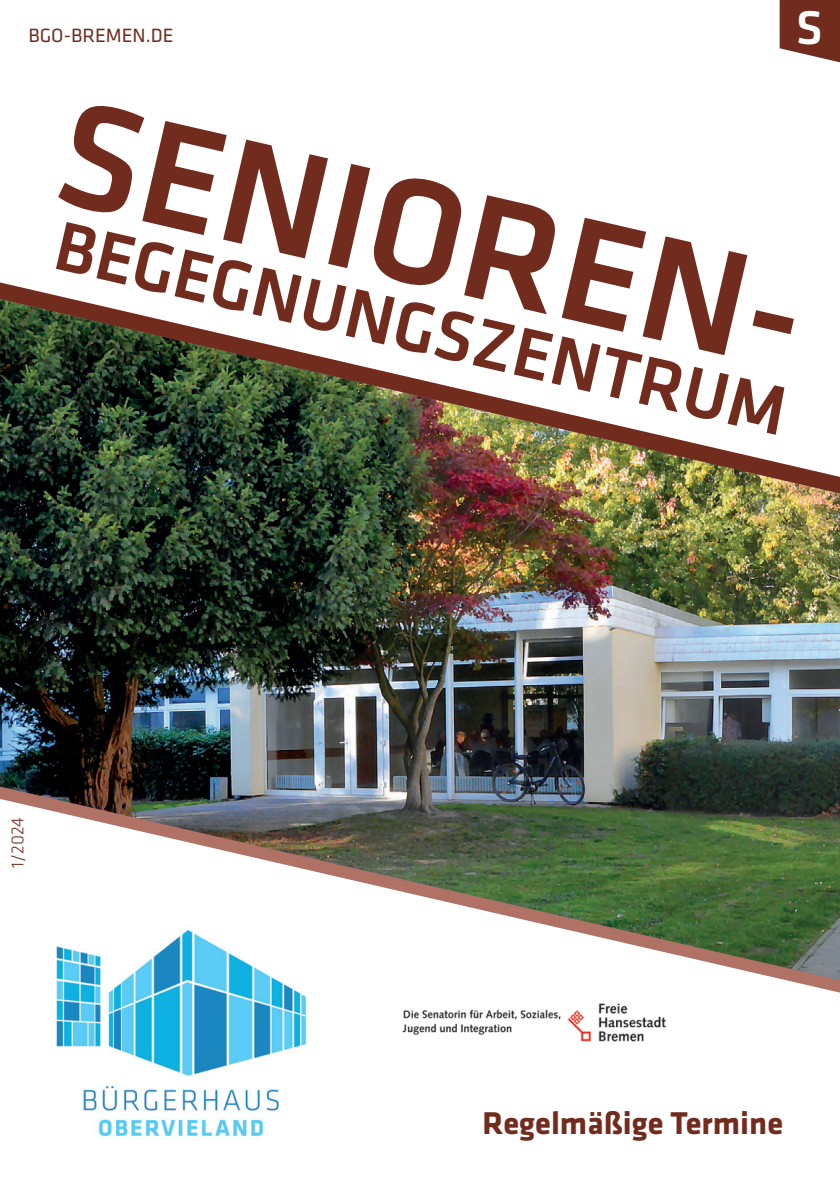
<style>
.page{position:relative;width:840px;height:1191px;background:#fff}
.page>*{position:absolute;margin:0;border:0;box-sizing:border-box;transform-origin:0 0}
.t1{font:500 154px "Klavika";color:#712c1e}
.t2{font:500 72px "Klavika";color:#712c1e}
.t3{font:500 49px "Klavika";color:#fff}
.t4{font:700 32.6px "Klavika";color:#712c1e}
.t5{font:20px "Klavika";color:#712c1e}
.t6{font:300 18px "Klavika";color:#712c1e}
</style>
<div class="page">
<img style="left:0;top:299px;width:839px;height:681px">
<svg style="left:779px;top:0;width:60px;height:62px;background:#814538"></svg>
<img style="left:57px;top:917px;width:269px;height:220px">
<img style="left:402px;top:1003px;width:264px;height:39px">
<p class="t5" style="left:28px;top:22px;width:146px">BGO-BREMEN.DE</p>
<p class="t3" style="left:795px;top:-6px;width:28px">S</p>
<p class="t1" style="left:85px;top:48px;width:781px;rotate:13deg">SENIOREN-</p>
<p class="t2" style="left:67px;top:197px;width:749px;rotate:13deg">BEGEGNUNGSZENTRUM</p>
<p class="t6" style="left:7px;top:867px;width:51px;rotate:-90deg">1/2024</p>
<p class="t4" style="left:482px;top:1099px;width:302px">Regelmäßige Termine</p>
</div>
